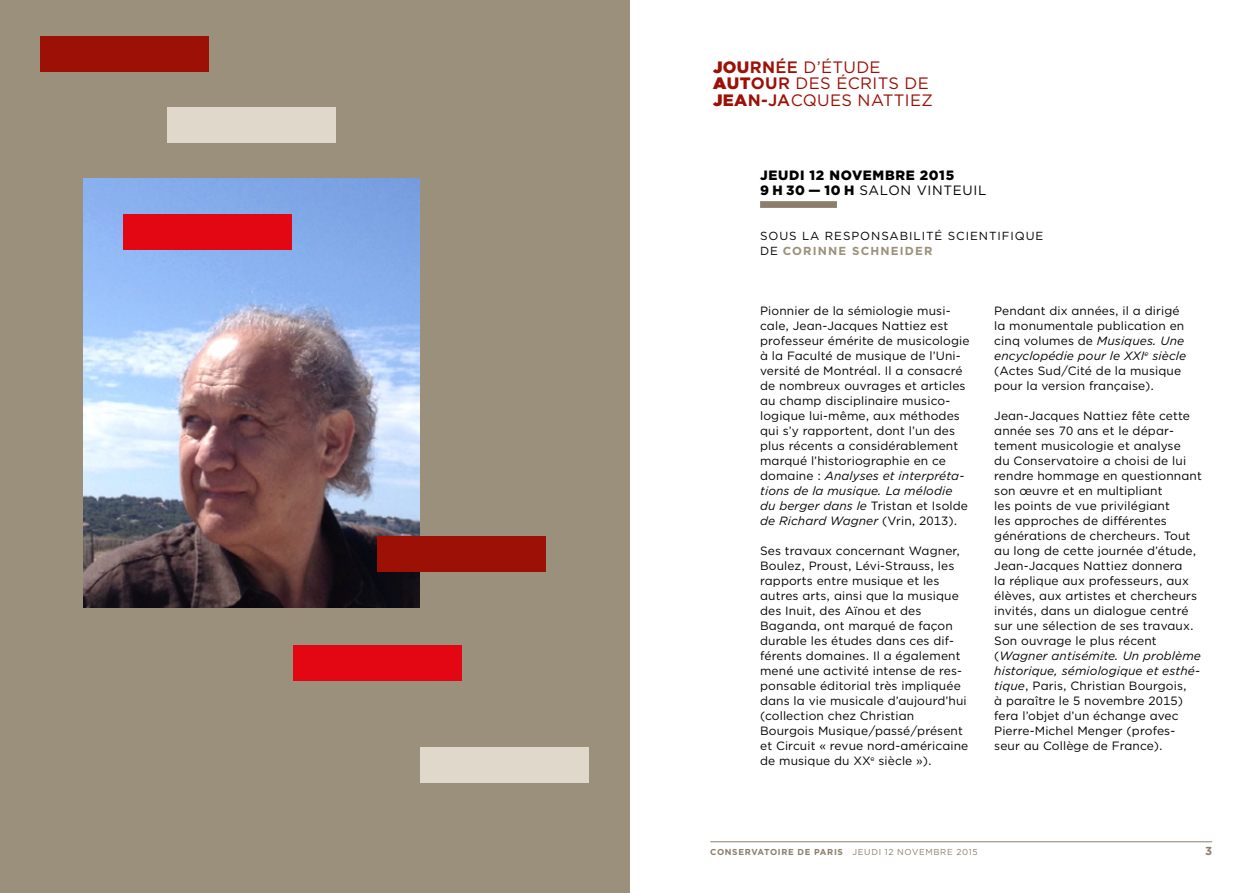
<style>
.page{position:relative;width:1259px;height:893px;background:#fff}
.page>*{position:absolute;margin:0;border:0;box-sizing:border-box;transform-origin:0 0}
.t1{font:16.5px/16.5px "Gotham";letter-spacing:.02em;color:#9c1006}
.t2{font:900 13.5px/15px "Gotham";letter-spacing:.05em;color:#000}
.t3{font:13.5px "Gotham";color:#000}
.t4{font:12px/15px "Gotham";letter-spacing:.01em;color:#000}
.t5{font:11.7px "Gotham";letter-spacing:.08em;color:#000}
.t6{font:700 11.7px "Gotham";letter-spacing:.1em;color:#9b907b}
.t7{font:700 11.7px "Gotham";color:#8b7e6a}
.t8{font:8.7px "Gotham";letter-spacing:.08em;color:#8b7e6a}
.t9{font:700 8.7px "Gotham";letter-spacing:.08em;color:#8b7e6a}
.s1{font-weight:900}
.s2{font-weight:700}
.s3{font-weight:500}
.s4{font-weight:400}
.s5{font-weight:400;color:#000}
.s6{font-style:italic}
</style>
<div class="page">
<div style="left:0;top:0;width:629px;height:893px;background:#9b907b"></div>
<hr style="left:710px;top:841px;width:502px;height:1px;background:#8b7e6a">
<div style="left:760px;top:201px;width:77px;height:7px;background:#8b7e6a"></div>
<div style="left:293px;top:645px;width:168px;height:35px;background:#e30613"></div>
<div style="left:167px;top:107px;width:169px;height:36px;background:#dfd8cb"></div>
<div style="left:41px;top:36px;width:168px;height:35px;background:#9c1006"></div>
<div style="left:420px;top:747px;width:168px;height:36px;background:#dfd8cb"></div>
<img style="left:84px;top:179px;width:336px;height:428px">
<div style="left:378px;top:536px;width:168px;height:35px;background:#9c1006"></div>
<div style="left:124px;top:214px;width:168px;height:36px;background:#e30613"></div>
<h1 class="t1" style="left:713px;top:59px;width:169px"><span class="s1">J</span><span class="s1">OU</span><span class="s2">RN</span> <span class="s3">ÉE</span> d’étude<br><span class="s1">A</span><span class="s1">UT</span><span class="s2">OU</span><span class="s3">R</span> d es écrits</h1>
<h1 class="t1" style="left:904px;top:75px;width:26px">de</h1>
<h1 class="t1" style="left:713px;top:92px;width:168px"><span class="s1">J</span><span class="s1">EA</span><span class="s2">N -</span><span class="s3">JA</span>cques Natti</h1>
<h1 class="t1" style="left:910px;top:92px;width:24px">ez</h1>
<p class="t2" style="left:760px;top:167px;width:195px">JEUDI 12 NOVEMBRE 2015<br>9 H 30 — 10 H <span class="s4">Salon Vint</span></p>
<p class="t3" style="left:953px;top:181px;width:35px">euil</p>
<p class="t5" style="left:760px;top:228px;width:121px">Sous la responsa</p>
<p class="t5" style="left:899px;top:228px;width:87px">bilité scienti</p>
<p class="t5" style="left:1002px;top:228px;width:43px">fique</p>
<p class="t6" style="left:760px;top:243px;width:33px"><span class="s5">de</span>COR</p>
<p class="t6" style="left:813px;top:243px;width:118px">INNE SCHNEIDER</p>
<p class="t4" style="left:760px;top:303px;width:211px">Pionnier de la sémiologie musi&shy;cale, Jean-Jacques Nattiez est professeur émérite de musicologie à la Faculté de musique de l’U ni&shy;versité de Montréal. Il a consacré de nombreux ouvrages et articles au champ disciplinaire musico&shy;logique lui-même, aux méthodes qui s’y rapportent, dont l’un des plus récents a considérablement marqué l’historiographie en ce domaine : <span class="s6">Analyses et interpréta&shy;tions de la musique. La mélodie du berger dans le</span> Tristan et Isolde <span class="s6">de Richard Wagner</span> (Vrin, 2013).</p>
<p class="t4" style="left:760px;top:543px;width:210px">Ses travaux concernant Wagner,<br>Boulez, Proust, Lévi-Strauss, les rapports entre musique et les autres arts, ainsi que la musique des Inuit, des Aïnou et des<br>Baganda, ont marqué de façon durable les études dans ces dif&shy;férents domaines. Il a également mené une activité intense de res&shy;ponsable éditorial très impliquée dans la vie musicale d’aujourd’hui (collection chez Christian<br>Bourgois M usique/passé/présent et Circuit « revue nord-américaine de musique du XX<sup>e</sup> siècle »).</p>
<p class="t4" style="left:994px;top:303px;width:193px">Pendant dix années, il a dirigé la monumentale publication en cinq volumes de <span class="s6">Musiques. Une encyclopédie pour le XXI</span><sup>e</sup> <span class="s6">siècle </span>(Actes Sud/Cité de la musique pour la version française).</p>
<p class="t4" style="left:994px;top:408px;width:209px">Jean-Jacques Nattiez fête cette année ses 70 ans et le dépar&shy;tement musicologie et analyse<br>du Conservatoire a choisi de lui rendre hommage en questionnant son œuvre et en multipliant<br>les points de vue privilégiant<br>les approches de différentes générations de chercheurs. Tout au long de cette journée d’étude,<br>Jean-Jacques Nattiez donnera<br>la réplique aux professeurs, aux élèves, aux artistes et chercheurs invités, dans un dialogue centré sur une sélection de ses travaux.<br>Son ouvrage le plus récent (<span class="s6">Wagner antisémite. Un problème historique, sémiologique et esthé&shy;tique</span>, Paris, Christian Bourgois,<br>à paraître le 5 novembre 2015) fera l’objet d’un échange avec<br>Pierre-M ichel Menger (profes&shy;seur au Collège de France).</p>
<p class="t9" style="left:710px;top:846px;width:8px">CONS</p>
<p class="t9" style="left:738px;top:846px;width:27px">ERVATO</p>
<p class="t9" style="left:778px;top:846px;width:44px">IRE DE PAR</p>
<p class="t8" style="left:834px;top:846px;width:145px"><span class="s2">IS</span> jeudi 12 novembre 2015</p>
<p class="t7" style="left:1205px;top:843px;width:9px">3</p>
</div>
